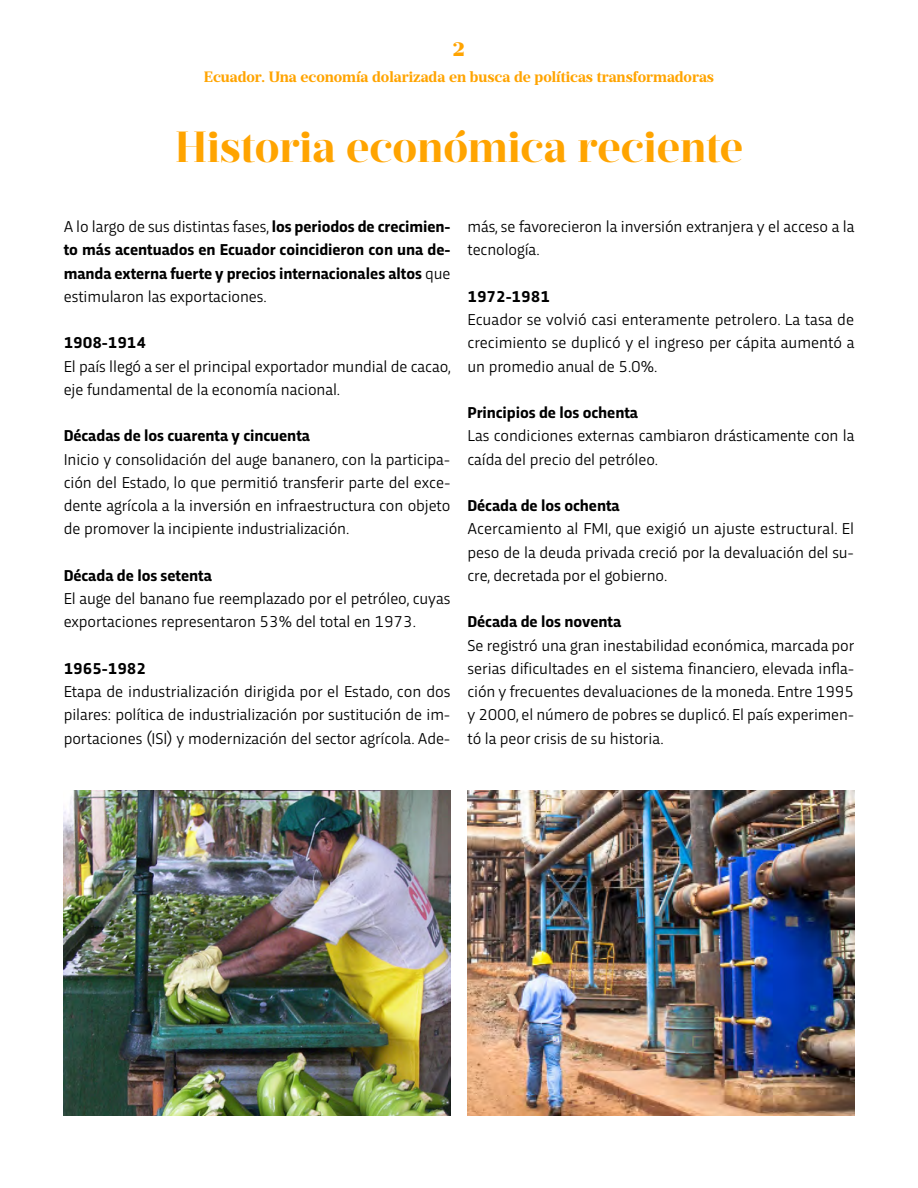
<style>
.page{position:relative;width:918px;height:1188px;background:#fff}
.page>*{position:absolute;margin:0;border:0;box-sizing:border-box;transform-origin:0 0}
.t1{font:700 43.5px "Prumo Display";letter-spacing:-.005em;color:#ffa400}
.t2{font:900 19.5px "Prumo Deck";color:#ffa400}
.t3{font:16.5px/23.2px "Trasandina";letter-spacing:-.005em;color:#000;text-align:justify}
.t4{font:700 16.5px/23.2px "Trasandina";letter-spacing:-.005em;color:#000;text-align:justify}
.t5{font:700 15px "Prumo Text";color:#ffa400}
.s1{font-weight:400}
</style>
<div class="page">
<img style="left:64px;top:790px;width:386px;height:326px">
<img style="left:468px;top:790px;width:386px;height:326px">
<p class="t2" style="left:453px;top:38px;width:14px">2</p>
<p class="t5" style="left:204px;top:68px;width:512px">Ecuador. Una economía dolarizada en busca de políticas transformadoras</p>
<h1 class="t1" style="left:175px;top:121px;width:570px">Historia económica reciente</h1>
<p class="t4" style="left:64px;top:214px;width:388px"><span class="s1">A lo largo de sus distintas fases,</span> los periodos de crecimien&shy;to más acentuados en Ecuador coincidieron con una de&shy;manda externa fuerte y precios internacionales altos <span class="s1">que estimularon las exportaciones.</span></p>
<p class="t4" style="left:64px;top:330px;width:84px">1908-1914</p>
<p class="t3" style="left:64px;top:353px;width:389px">El país llegó a ser el principal exportador mundial de cacao, eje fundamental de la economía nacional.</p>
<p class="t4" style="left:64px;top:423px;width:248px">Décadas de los cuarenta y cincuenta</p>
<p class="t3" style="left:64px;top:446px;width:388px">Inicio y consolidación del auge bananero, con la participa&shy;ción del Estado, lo que permitió transferir parte del exce&shy;dente agrícola a la inversión en infraestructura con objeto de promover la incipiente industrialización.</p>
<p class="t4" style="left:64px;top:562px;width:150px">Década de los setenta</p>
<p class="t3" style="left:64px;top:586px;width:388px">El auge del banano fue reemplazado por el petróleo, cuyas exportaciones representaron 53% del total en 1973.</p>
<p class="t4" style="left:64px;top:655px;width:84px">1965-1982</p>
<p class="t3" style="left:64px;top:679px;width:388px">Etapa de industrialización dirigida por el Estado, con dos pilares: política de industrialización por sustitución de im&shy;portaciones (ISI) y modernización del sector agrícola. Ade-</p>
<p class="t3" style="left:468px;top:214px;width:389px">más, se favorecieron la inversión extranjera y el acceso a la tecnología.</p>
<p class="t4" style="left:468px;top:283px;width:84px">1972-1981</p>
<p class="t3" style="left:468px;top:307px;width:389px">Ecuador se volvió casi enteramente petrolero. La tasa de crecimiento se duplicó y el ingreso per cápita aumentó a un promedio anual de 5.0%.</p>
<p class="t4" style="left:468px;top:400px;width:172px">Principios de los ochenta</p>
<p class="t3" style="left:468px;top:423px;width:388px">Las condiciones externas cambiaron drásticamente con la caída del precio del petróleo.</p>
<p class="t4" style="left:468px;top:493px;width:154px">Década de los ochenta</p>
<p class="t3" style="left:468px;top:516px;width:388px">Acercamiento al FMI, que exigió un ajuste estructural. El peso de la deuda privada creció por la devaluación del su&shy;cre, decretada por el gobierno.</p>
<p class="t4" style="left:468px;top:609px;width:155px">Década de los noventa</p>
<p class="t3" style="left:468px;top:632px;width:388px">Se registró una gran inestabilidad económica, marcada por serias dificultades en el sistema financiero, elevada infla&shy;ción y frecuentes devaluaciones de la moneda. Entre 1995 y 2000, el número de pobres se duplicó. El país experimen&shy;tó la peor crisis de su historia.</p>
</div>
